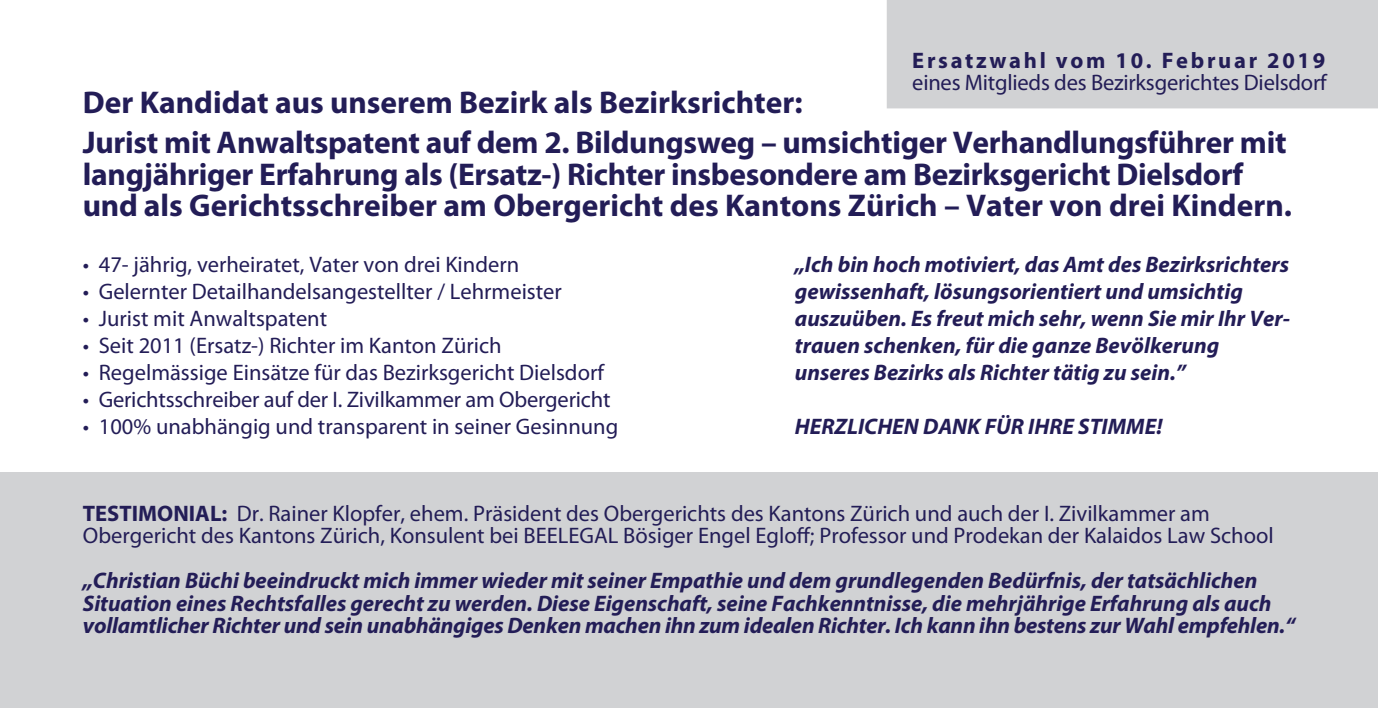
<style>
.page{position:relative;width:1378px;height:708px;background:#fff}
.page>*{position:absolute;margin:0;border:0;box-sizing:border-box;transform-origin:0 0}
.t1{font:700 31.5px/31.5px "Myriad Pro";letter-spacing:-.01em;color:#231d57}
.t2{font:italic 700 22.5px/27px "Myriad Pro";color:#231d57}
.t3{font:22.5px/22.5px "Myriad Pro";color:#231d57}
.t4{font:700 22.5px "Myriad Pro";letter-spacing:.12em;color:#231d57}
.s1{font-weight:700}
</style>
<div class="page">
<div style="left:887px;top:1px;width:490px;height:106px;background:#d1d2d4"></div>
<div style="left:887px;top:0;width:491px;height:108px;border:2px solid #d1d2d4"></div>
<div style="left:1px;top:473px;width:1376px;height:234px;background:#d1d2d4"></div>
<div style="left:0;top:472px;width:1378px;height:236px;border:2px solid #d1d2d4"></div>
<p class="t4" style="left:912px;top:46px;width:414px">Ersatzwahl vom 10. Februar 2019</p>
<p class="t3" style="left:912px;top:71px;width:416px">eines Mitglieds des Bezirksgerichtes Dielsdorf</p>
<p class="t1" style="left:83px;top:86px;width:721px">Der Kandidat aus unserem Bezirk als Bezirksrichter:</p>
<p class="t1" style="left:83px;top:126px;width:1210px">Jurist mit Anwaltspatent auf dem 2. Bildungsweg – umsichtiger Verhandlungsführer mit langjähriger Erfahrung als (Ersatz-) Richter insbesondere am Bezirksgericht Dielsdorf und als Gerichtsschreiber am Obergericht des Kantons Zürich – Vater von drei Kindern.</p>
<p class="t3" style="left:83px;top:253px;width:438px">• 47- jährig, verheiratet, Vater von drei Kindern</p>
<p class="t3" style="left:83px;top:280px;width:480px">• Gelernter Detailhandelsangestellter / Lehrmeister</p>
<p class="t3" style="left:83px;top:307px;width:246px">• Jurist mit Anwaltspatent</p>
<p class="t3" style="left:83px;top:334px;width:420px">• Seit 2011 (Ersatz-) Richter im Kanton Zürich</p>
<p class="t3" style="left:83px;top:361px;width:522px">• Regelmässige Einsätze für das Bezirksgericht Dielsdorf</p>
<p class="t3" style="left:83px;top:388px;width:529px">• Gerichtsschreiber auf der I. Zivilkammer am Obergericht</p>
<p class="t3" style="left:83px;top:415px;width:537px">• 100% unabhängig und transparent in seiner Gesinnung</p>
<p class="t2" style="left:795px;top:250px;width:496px">„Ich bin hoch motiviert, das Amt des Bezirksrichters gewissenhaft, lösungsorientiert und umsichtig auszuüben. Es freut mich sehr, wenn Sie mir Ihr Ver&shy;trauen schenken, für die ganze Bevölkerung</p>
<p class="t2" style="left:795px;top:358px;width:393px">unseres Bezirks als Richter tätig zu sein.”</p>
<p class="t2" style="left:795px;top:412px;width:369px">HERZLICHEN DANK FÜR IHRE STIMME!</p>
<p class="t3" style="left:83px;top:502px;width:1192px"><span class="s1">TESTIMONIAL:</span> Dr. Rainer Klopfer, ehem. Präsident des Obergerichts des Kantons Zürich und auch der I. Zivilkammer am<br>Obergericht des Kantons Zürich, Konsulent bei BEELEGAL Bösiger Engel Egloff; Professor und Prodekan der Kalaidos Law School</p>
<p class="t2" style="left:83px;top:566px;width:1176px">„Christian Büchi beeindruckt mich immer wieder mit seiner Empathie und dem grundlegenden Bedürfnis, der tatsächlichen</p>
<p class="t2" style="left:83px;top:589px;width:1190px">Situation eines Rechtsfalles gerecht zu werden. Diese Eigenschaft, seine Fachkenntnisse, die mehrjährige Erfahrung als auch</p>
<p class="t2" style="left:83px;top:611px;width:1213px">vollamtlicher Richter und sein unabhängiges Denken machen ihn zum idealen Richter. Ich kann ihn bestens zur Wahl empfehlen.“</p>
</div>
